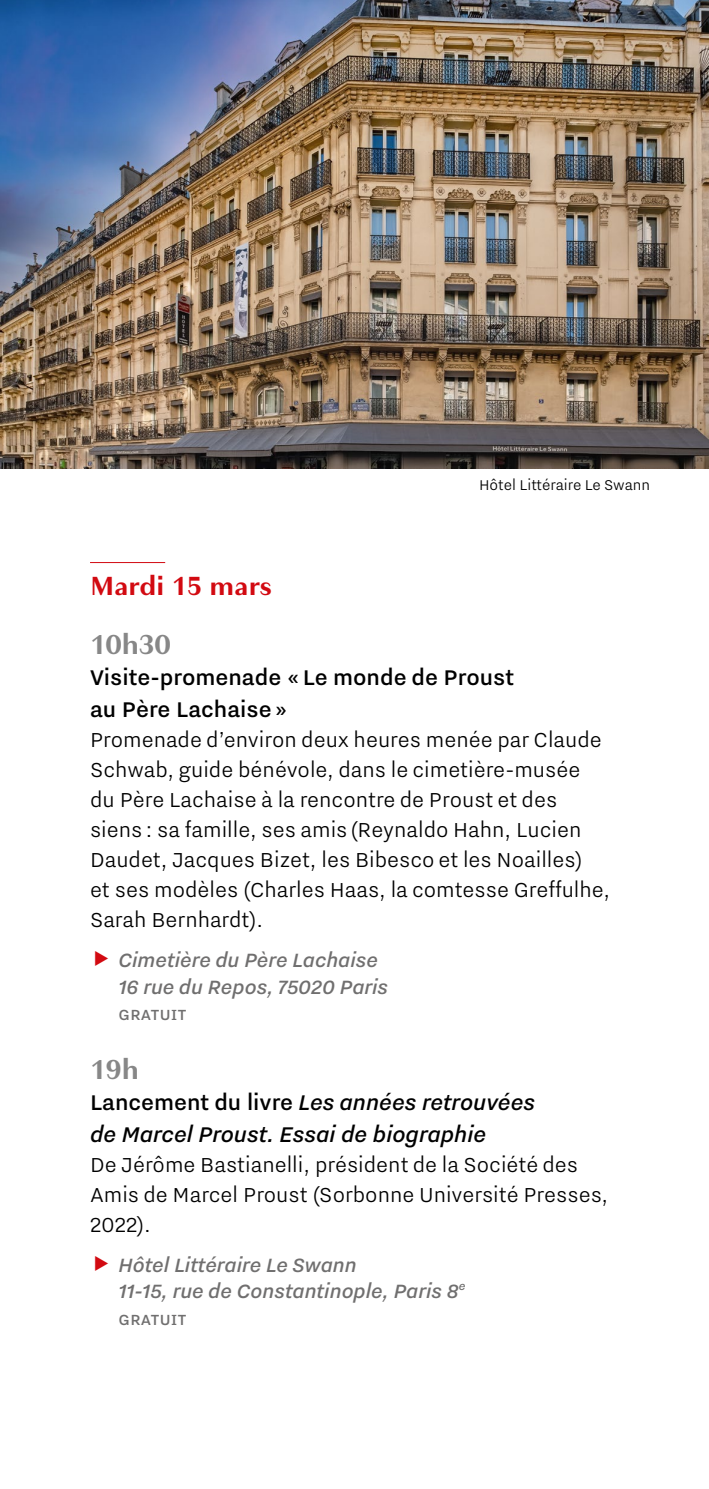
<style>
.page{position:relative;width:709px;height:1489px;background:#fff}
.page>*{position:absolute;margin:0;border:0;box-sizing:border-box;transform-origin:0 0}
.t1{font:700 28.75px "Granville";color:#878787}
.t2{font:700 27.5px "Granville";color:#d20a11}
.t3{font:italic 500 26.25px/31.2px "Nitti Grotesk";color:#000}
.t4{font:500 26.25px/31.2px "Nitti Grotesk";color:#000}
.t5{font:300 25px/30px "Nitti Grotesk";color:#000}
.t6{font:italic 500 23.75px/26.2px "Nitti Grotesk";color:#706f6f}
.t7{font:500 18px "Nitti Grotesk";letter-spacing:.02em;color:#706f6f}
.t8{font:300 17.5px "Nitti Grotesk";letter-spacing:-.005em;color:#000}
.s1{font-style:normal}
</style>
<div class="page">
<hr style="left:90px;top:562px;width:75px;height:1px;background:#d20a11">
<img style="left:0;top:0;width:709px;height:469px">
<p class="t8" style="left:479px;top:475px;width:173px">Hôtel Littéraire Le Swann</p>
<p class="t2" style="left:90px;top:567px;width:184px">Mardi 15 mars</p>
<p class="t1" style="left:90px;top:624px;width:82px">10h30</p>
<p class="t4" style="left:90px;top:661px;width:425px">Visite-promenade « Le monde de Proust au Père Lachaise»</p>
<p class="t5" style="left:90px;top:723px;width:521px">Promenade d’environ deux heures menée par Claude Schwab, guide bénévole, dans le cimetière-musée du Père Lachaise à la rencontre de Proust et des siens : sa famille, ses amis (Reynaldo Hahn, Lucien Daudet, Jacques Bizet, les Bibesco et les Noailles)<br>et ses modèles (Charles Haas, la comtesse Greffulhe, Sarah Bernhardt).</p>
<p class="t6" style="left:118px;top:946px;width:271px">Cimetière du Père Lachaise<br>16 rue du Repos, 75020 Paris</p>
<p class="t7" style="left:118px;top:1004px;width:69px">GRATUIT</p>
<p class="t1" style="left:90px;top:1049px;width:50px">19h</p>
<p class="t3" style="left:90px;top:1086px;width:447px"><span class="s1">Lancement du livre</span> Les années retrouvées de Marcel Proust. Essai de biographie</p>
<p class="t5" style="left:90px;top:1148px;width:519px">De Jérôme Bastianelli, président de la Société des<br>Amis de Marcel Proust (Sorbonne Université Presses,<br>2022).</p>
<p class="t6" style="left:118px;top:1251px;width:349px">Hôtel Littéraire Le Swann<br>11-15, rue de Constantinople, Paris 8<sup>e</sup></p>
<p class="t7" style="left:118px;top:1308px;width:69px">GRATUIT</p>
</div>
